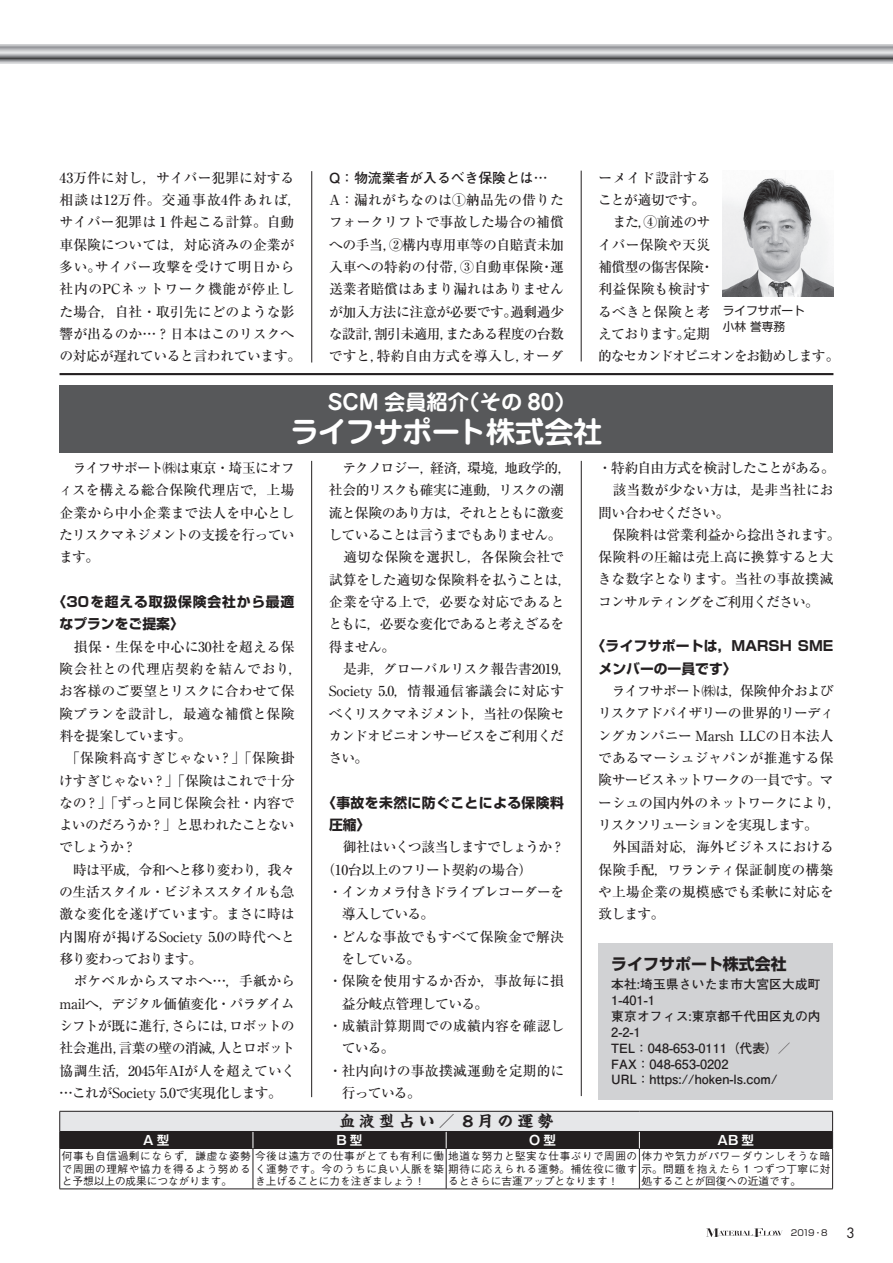
<style>
.page{position:relative;width:893px;height:1263px;background:#fff}
.page>*{position:absolute;margin:0;border:0;box-sizing:border-box;transform-origin:0 0}
.t1{font:700 29.7px "Jun 501 Pro";letter-spacing:-.045em;color:#fff}
.t2{font:700 21.3px "Jun 501 Pro";color:#fff}
.t3{font:700 15.9px "Kaisho MCBK1 Pro De";letter-spacing:.25em;color:#231f20}
.t4{font:700 15.9px "Shin Go Pr 6";color:#231f20}
.t5{font:500 13.8px/22.4px "Ryumin Pr 6";letter-spacing:-.02em;color:#231f20}
.t6{font:500 13.8px/22.4px "Ryumin Upr";letter-spacing:-.03em;color:#231f20;text-align:justify}
.t7{font:500 13.8px/22.4px "Ryumin Pr 6";color:#231f20}
.t8{font:500 13.8px "Ryumin Pr 6";letter-spacing:.01em;color:#231f20}
.t9{font:700 13.8px/22.4px "Shin Go Pr 6";letter-spacing:.015em;color:#231f20}
.t10{font:700 13.8px/22.4px "Shin Go Pr 6";letter-spacing:.06em;color:#231f20}
.t11{font:500 13.8px "Ryumin Pr 6";letter-spacing:-.055em;color:#231f20}
.t12{font:500 13.8px "Ryumin Pr 6";letter-spacing:-.045em;color:#231f20}
.t13{font:500 13.8px "Ryumin Pr 6";letter-spacing:.005em;color:#231f20}
.t14{font:700 13.8px "Futo Go B101 Pr 6";color:#231f20}
.t15{font:13.8px "Futura";color:#231f20}
.t16{font:700 12.75px/15.9px "Futo Go B101 Pr 6";color:#231f20}
.t17{font:700 12.75px "Gothic MB101 Pr 6 De";color:#fff}
.t18{font:11.7px/15.9px "Shin Go Pr 6";color:#231f20}
.t19{font:500 10.65px/12.8px "Gothic BBB Pr 6";color:#231f20;text-align:justify}
.t20{font:8.55px "Shin Go Pro";color:#231f20}
.s1{font-family:"Ryumin Upr"}
</style>
<div class="page">
<svg style="left:0;top:45px;width:893px;height:19px;background:#aaabad"></svg>
<svg style="left:706px;top:1228px;width:77px;height:9px"></svg>
<hr style="left:60px;top:1148px;width:193px;height:1px;background:#231f20">
<hr style="left:59px;top:1149px;width:1px;height:40px;background:#231f20">
<hr style="left:253px;top:1148px;width:193px;height:1px;background:#231f20">
<hr style="left:253px;top:1149px;width:1px;height:40px;background:#231f20">
<hr style="left:446px;top:1148px;width:193px;height:1px;background:#231f20">
<hr style="left:446px;top:1149px;width:1px;height:40px;background:#231f20">
<hr style="left:639px;top:1148px;width:194px;height:1px;background:#231f20">
<hr style="left:639px;top:1149px;width:1px;height:40px;background:#231f20">
<hr style="left:832px;top:1149px;width:1px;height:40px;background:#231f20">
<hr style="left:60px;top:1188px;width:193px;height:1px;background:#231f20">
<hr style="left:253px;top:1188px;width:193px;height:1px;background:#231f20">
<hr style="left:446px;top:1188px;width:193px;height:1px;background:#231f20">
<hr style="left:639px;top:1188px;width:194px;height:1px;background:#231f20">
<svg style="left:59px;top:1111px;width:774px;height:37px;background:#8a898a"></svg>
<hr style="left:60px;top:1131px;width:193px;height:1px;background:#231f20">
<hr style="left:253px;top:1131px;width:193px;height:1px;background:#231f20">
<hr style="left:446px;top:1131px;width:193px;height:1px;background:#231f20">
<hr style="left:639px;top:1131px;width:194px;height:1px;background:#231f20">
<hr style="left:311px;top:461px;width:1px;height:636px;background:#231f20">
<hr style="left:581px;top:461px;width:1px;height:635px;background:#231f20">
<div style="left:60px;top:385px;width:773px;height:67px;background:#57585a"></div>
<hr style="left:60px;top:373px;width:773px;height:2px;background:#231f20">
<div style="left:598px;top:943px;width:235px;height:157px;background:#d1d2d4"></div>
<hr style="left:311px;top:171px;width:1px;height:191px;background:#231f20">
<hr style="left:581px;top:171px;width:1px;height:190px;background:#231f20">
<img style="left:723px;top:178px;width:110px;height:118px">
<p class="t7" style="left:60px;top:166px;width:243px">43万件に対し，サイバー犯罪に対する相談は12万件。交通事故4件あれば，サイバー犯罪は１件起こる計算。自動車保険については，対応済みの企業が多い。サイバー攻撃を受けて明日から社内のPCネットワーク機能が停止した場合，自社・取引先にどのような影響が出るのか…？日本はこのリスクへの対応が遅れていると言われています。</p>
<p class="t14" style="left:329px;top:167px;width:220px">Q：物流業者が入るべき保険とは…</p>
<p class="t8" style="left:329px;top:189px;width:236px">A：漏れがちなのは<span class="s1">①納品先の借りた</span></p>
<p class="t6" style="left:329px;top:210px;width:237px">フォークリフトで事故した場合の補償への手当，②構内専用車等の自賠責未加入車への特約の付帯，③自動車保険・運送業者賠償はあまり漏れはありませんが加入方法に注意が必要です。過剰過少な設計，割引未適用，またある程度の台数ですと，特約自由方式を導入し，オーダ</p>
<p class="t6" style="left:598px;top:166px;width:243px;text-align:left">ーメイド設計する<br>ことが適切です。<br>　また，④前述のサ<br>イバー保険や天災<br>補償型の傷害保険・<br>利益保険も検討す<br>るべきと保険と考<br>えております。定期<br>的なセカンドオピニオンをお勧めします。</p>
<p class="t18" style="left:723px;top:302px;width:83px">ライフサポート小林 誉専務</p>
<h2 class="t2" style="left:328px;top:385px;width:249px">SCM 会員紹介（その 80）</h2>
<h1 class="t1" style="left:289px;top:408px;width:315px">ライフサポート株式会社</h1>
<p class="t5" style="left:59px;top:456px;width:237px;text-align:justify">　ライフサポート㈱は東京・埼玉にオフィスを構える総合保険代理店で，上場企業から中小企業まで法人を中心としたリスクマネジメントの支援を行っています。</p>
<p class="t10" style="left:60px;top:590px;width:236px;text-indent:-7px">〈30を超える取扱保険会社から最適なプランをご提案〉</p>
<p class="t5" style="left:59px;top:635px;width:245px">　損保・生保を中心に30社を超える保険会社との代理店契約を結んでおり，お客様のご要望とリスクに合わせて保険プランを設計し，最適な補償と保険料を提案しています。<br>　「保険料高すぎじゃない？」「保険掛けすぎじゃない？」「保険はこれで十分なの？」「ずっと同じ保険会社・内容でよいのだろうか？」と思われたことないでしょうか？<br>　時は平成，令和へと移り変わり，我々の生活スタイル・ビジネススタイルも急激な変化を遂げています。まさに時は内閣府が掲げるSociety 5.0の時代へと移り変わっております。<br>　ポケベルからスマホへ…，手紙からmailへ，デジタル価値変化・パラダイムシフトが既に進行，さらには，ロボットの社会進出，言葉の壁の消滅，人とロボット協調生活，2045年AIが人を超えていく…これがSociety 5.0で実現化します。</p>
<p class="t5" style="left:328px;top:456px;width:245px">　テクノロジー，経済，環境，地政学的，社会的リスクも確実に連動，リスクの潮流と保険のあり方は，それとともに激変していることは言うまでもありません。　適切な保険を選択し，各保険会社で試算をした適切な保険料を払うことは，企業を守る上で，必要な対応であるとともに，必要な変化であると考えざるを得ません。<br>　是非，グローバルリスク報告書2019，<br>Society 5.0，情報通信審議会に対応すべくリスクマネジメント，当社の保険セカンドオピニオンサービスをご利用ください。</p>
<p class="t9" style="left:329px;top:791px;width:236px;text-indent:-7px">〈事故を未然に防ぐことによる保険料圧縮〉</p>
<p class="t11" style="left:329px;top:836px;width:237px">　御社はいくつ該当しますでしょうか？</p>
<p class="t5" style="left:322px;top:858px;width:212px">（10台以上のフリート契約の場合）</p>
<p class="t12" style="left:329px;top:881px;width:237px">・インカメラ付きドライブレコーダーを</p>
<p class="t5" style="left:342px;top:902px;width:94px">導入している。</p>
<p class="t8" style="left:329px;top:926px;width:237px">・どんな事故でもすべて保険金で解決</p>
<p class="t5" style="left:341px;top:947px;width:80px">をしている。</p>
<p class="t8" style="left:329px;top:970px;width:237px">・保険を使用するか否か，事故毎に損</p>
<p class="t5" style="left:342px;top:992px;width:148px">益分岐点管理している。</p>
<p class="t13" style="left:329px;top:1015px;width:237px">・成績計算期間での成績内容を確認し</p>
<p class="t5" style="left:342px;top:1036px;width:54px">ている。</p>
<p class="t7" style="left:329px;top:1059px;width:237px">・社内向けの事故撲滅運動を定期的に</p>
<p class="t5" style="left:342px;top:1081px;width:80px">行っている。</p>
<p class="t3" style="left:339px;top:1108px;width:216px">血液型占い／ 8月の運勢</p>
<p class="t5" style="left:598px;top:456px;width:244px">・特約自由方式を検討したことがある。　該当数が少ない方は，是非当社にお問い合わせください。<br>　保険料は営業利益から捻出されます。保険料の圧縮は売上高に換算すると大きな数字となります。当社の事故撲滅コンサルティングをご利用ください。</p>
<p class="t9" style="left:598px;top:635px;width:236px;text-indent:-7px">〈ライフサポートは，MARSH SMEメンバーの一員です〉</p>
<p class="t5" style="left:598px;top:679px;width:245px">　ライフサポート㈱は，保険仲介およびリスクアドバイザリーの世界的リーディングカンパニー Marsh LLCの日本法人であるマーシュジャパンが推進する保険サービスネットワークの一員です。マーシュの国内外のネットワークにより，リスクソリューションを実現します。<br>　外国語対応，海外ビジネスにおける保険手配，ワランティ保証制度の構築や上場企業の規模感でも柔軟に対応を致します。</p>
<p class="t4" style="left:611px;top:952px;width:177px">ライフサポート株式会社</p>
<p class="t16" style="left:611px;top:975px;width:211px">本社:埼玉県さいたま市大宮区大成町<br>1-401-1<br>東京オフィス:東京都千代田区丸の内<br>2-2-1<br>TEL：048-653-0111（代表）／<br>FAX：048-653-0202<br>URL：https://hoken-ls.com/</p>
<p class="t17" style="left:143px;top:1129px;width:28px">A 型</p>
<p class="t17" style="left:336px;top:1129px;width:28px">B 型</p>
<p class="t17" style="left:529px;top:1129px;width:29px">O型</p>
<p class="t17" style="left:718px;top:1129px;width:38px">AB 型</p>
<p class="t19" style="left:62px;top:1149px;width:770px">何事も自信過剰にならず，謙虚な姿勢今後は遠方での仕事がとても有利に働地道な努力と堅実な仕事ぶりで周囲の体力や気力がパワーダウンしそうな暗で周囲の理解や協力を得るよう努めるく運勢です。今のうちに良い人脈を築期待に応えられる運勢。補佐役に徹す示。問題を抱えたら 1 つずつ丁寧に対と予想以上の成果につながります。</p>
<p class="t19" style="left:255px;top:1174px;width:172px">き上げることに力を注ぎましょう！</p>
<p class="t19" style="left:448px;top:1174px;width:172px">るとさらに吉運アップとなります！</p>
<p class="t19" style="left:641px;top:1174px;width:161px">処することが回復への近道です。</p>
<p class="t20" style="left:791px;top:1226px;width:38px">2019・8</p>
<p class="t15" style="left:846px;top:1223px;width:10px">3</p>
</div>
